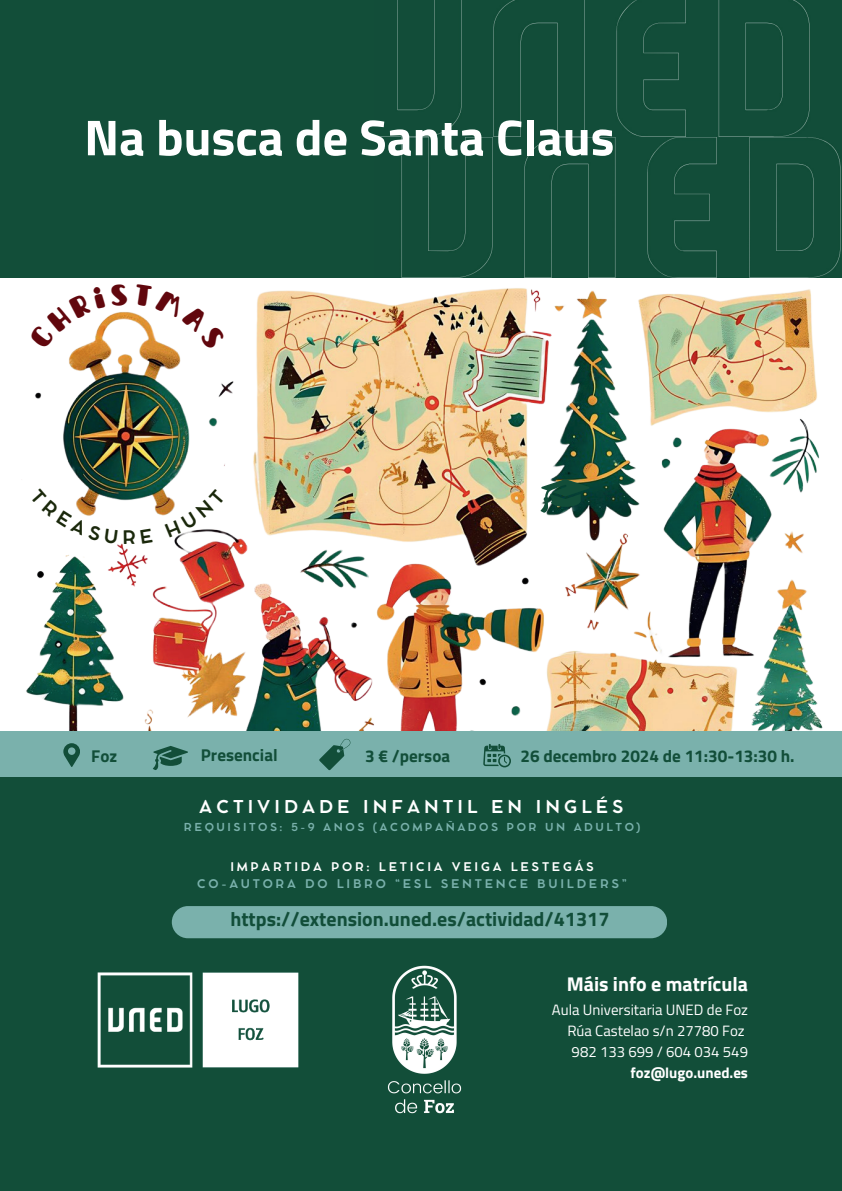
<style>
.page{position:relative;width:842px;height:1191px;background:#fff}
.page>*{position:absolute;margin:0;border:0;box-sizing:border-box;transform-origin:0 0}
.t1{font:700 50.5px "Titillium Web";color:#fff}
.t2{font:700 19.9px "Titillium Web";color:#124e39}
.t3{font:700 19.9px "Titillium Web";color:#fff}
.t4{font:700 17.5px "Cocomat Pro";letter-spacing:.23em;color:#fff}
.t5{font:700 17.1px "Titillium Web";color:#124e39}
.t6{font:14.9px/21px "Titillium Web";color:#fff}
.t7{font:700 14.9px "Titillium Web";color:#fff}
.t8{font:700 11.8px "Cocomat Pro";letter-spacing:.23em;color:#7ab1ac}
.t9{font:700 11.8px "Cocomat Pro";letter-spacing:.23em;color:#fff}
.t10{font:700 10.9px "Cocomat Pro";letter-spacing:.23em;color:#7ab1ac}
</style>
<div class="page">
<div style="left:0;top:0;width:842px;height:1190px;background:#124e39"></div>
<div style="left:172px;top:906px;width:495px;height:32px;background:#7ab1ac;border-radius:16px"></div>
<img style="left:97px;top:972px;width:198px;height:96px">
<img style="left:295px;top:965px;width:167px;height:149px">
<img style="left:374px;top:0;width:467px;height:278px">
<img style="left:0;top:278px;width:842px;height:453px">
<svg style="left:540px;top:479px;width:49px;height:33px"></svg>
<div style="left:0;top:731px;width:842px;height:46px;background:#7ab1ac"></div>
<svg style="left:63px;top:743px;width:17px;height:24px"></svg>
<svg style="left:319px;top:738px;width:31px;height:32px"></svg>
<svg style="left:153px;top:746px;width:35px;height:24px"></svg>
<svg style="left:483px;top:744px;width:28px;height:23px"></svg>
<svg style="left:29px;top:283px;width:99px;height:67px;background:#fcf6ef"></svg>
<svg style="left:134px;top:284px;width:92px;height:66px;background:#fcf7f0"></svg>
<svg style="left:30px;top:488px;width:88px;height:56px;background:#efebe6"></svg>
<svg style="left:124px;top:528px;width:29px;height:16px"></svg>
<svg style="left:165px;top:488px;width:60px;height:49px;background:#f6f3f0"></svg>
<h1 class="t1" style="left:84px;top:99px;width:532px">Na busca de Santa Claus</h1>
<p class="t5" style="left:91px;top:743px;width:27px">Foz</p>
<p class="t5" style="left:201px;top:742px;width:78px">Presencial</p>
<p class="t5" style="left:365px;top:743px;width:86px">3 € /persoa</p>
<p class="t5" style="left:521px;top:743px;width:276px">26 decembro 2024 de 11:30-13:30 h.</p>
<p class="t4" style="left:199px;top:794px;width:426px">ACTIVIDADE INFANTIL EN INGLÉS</p>
<p class="t10" style="left:184px;top:820px;width:458px">REQUISITOS: 5-9 ANOS (ACOMPAÑADOS POR UN ADULTO)</p>
<p class="t9" style="left:230px;top:858px;width:365px">IMPARTIDA POR: LETICIA VEIGA LESTEGÁS</p>
<p class="t8" style="left:197px;top:875px;width:431px">CO-AUTORA DO LIBRO “ESL SENTENCE BUILDERS”</p>
<h2 class="t2" style="left:230px;top:904px;width:381px">https://extension.uned.es/actividad/41317</h2>
<h2 class="t3" style="left:567px;top:969px;width:183px">Máis info e matrícula</h2>
<p class="t6" style="left:567px;top:998px;width:182px;text-indent:-15px">Aula Universitaria UNED de Foz<br>Rúa Castelao s/n 27780 Foz<br>982 133 699 / 604 034 549</p>
<p class="t7" style="left:631px;top:1060px;width:119px">foz@lugo.uned.es</p>
</div>
